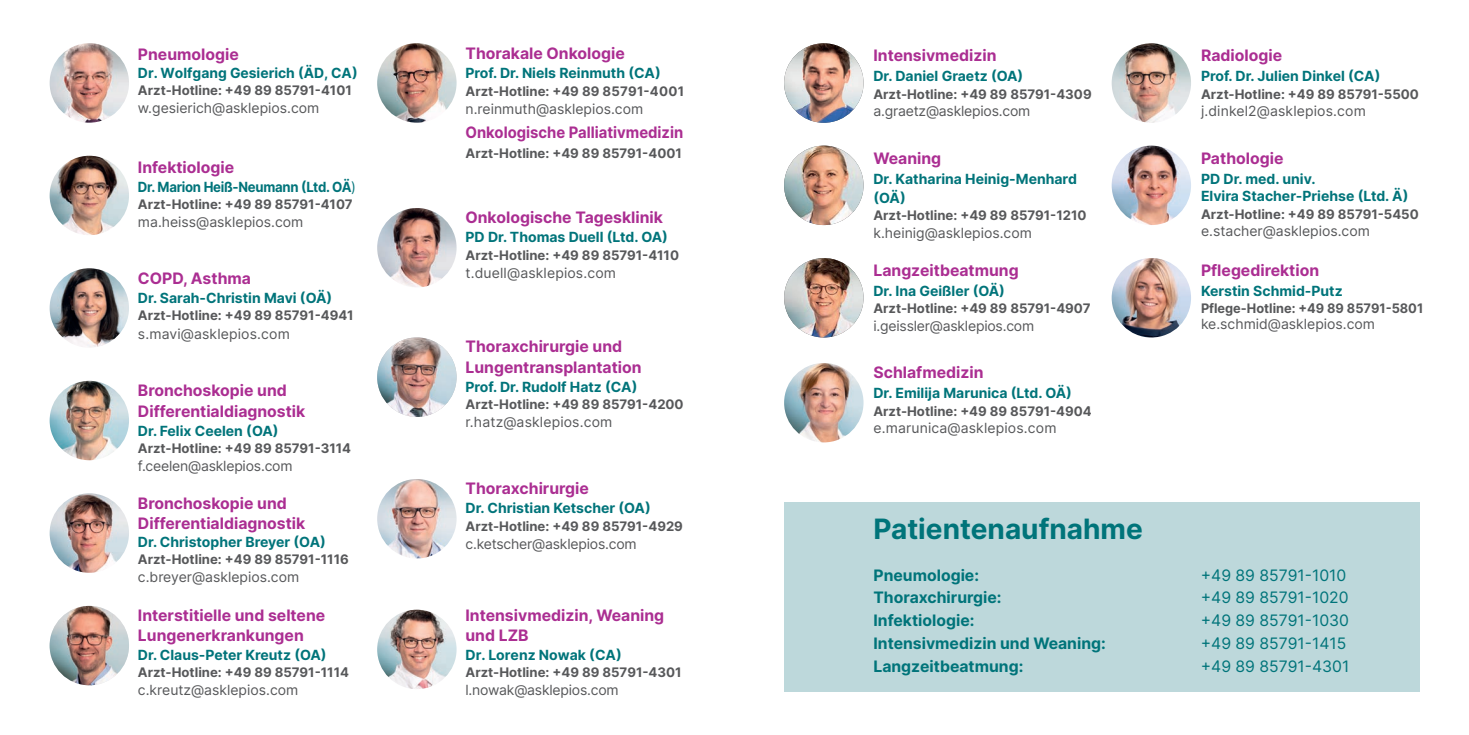
<style>
.page{position:relative;width:1469px;height:735px;background:#fff}
.page>*{position:absolute;margin:0;border:0;box-sizing:border-box;transform-origin:0 0}
.t1{font:700 28px "Inter";color:#00747a}
.t2{font:700 15.75px/20.3px "Inter";color:#ab2e92}
.t3{font:700 15.75px "Inter";color:#00747a}
.t4{font:15.75px "Inter";color:#00747a}
.t5{font:700 15.75px "Inter";color:#ab2e92;scale:.94 1}
.t6{font:700 14px/19.2px "Inter";color:#00747a}
.t7{font:14px "Inter";color:#57585a}
.t8{font:700 14px "Inter";letter-spacing:-.02em;color:#00747a;scale:.94 1}
.t9{font:700 13.12px "Inter";color:#57585a}
.s1{font-weight:400}
</style>
<div class="page">
<div style="left:784px;top:502px;width:635px;height:189px;background:#bdd8db"></div>
<img style="left:784px;top:43px;width:79px;height:80px;border-radius:40px">
<img style="left:1111px;top:43px;width:80px;height:80px;border-radius:40px">
<img style="left:784px;top:145px;width:79px;height:80px;border-radius:40px">
<img style="left:1111px;top:145px;width:80px;height:80px;border-radius:40px">
<img style="left:784px;top:258px;width:79px;height:79px;border-radius:40px">
<img style="left:1111px;top:258px;width:80px;height:79px;border-radius:40px">
<img style="left:784px;top:363px;width:79px;height:79px;border-radius:40px">
<img style="left:50px;top:43px;width:79px;height:80px;border-radius:40px">
<img style="left:377px;top:43px;width:79px;height:80px;border-radius:40px">
<img style="left:50px;top:156px;width:79px;height:79px;border-radius:40px">
<img style="left:50px;top:268px;width:79px;height:79px;border-radius:40px">
<img style="left:50px;top:380px;width:79px;height:80px;border-radius:40px">
<img style="left:50px;top:493px;width:79px;height:79px;border-radius:40px">
<img style="left:50px;top:605px;width:79px;height:80px;border-radius:40px">
<img style="left:377px;top:208px;width:79px;height:79px;border-radius:40px">
<img style="left:377px;top:337px;width:79px;height:79px;border-radius:40px">
<img style="left:377px;top:478px;width:79px;height:80px;border-radius:40px">
<img style="left:377px;top:609px;width:79px;height:79px;border-radius:40px">
<p class="t2" style="left:138px;top:44px;width:102px">Pneumologie</p>
<p class="t6" style="left:138px;top:63px;width:221px">Dr. Wolfgang Gesierich (ÄD, CA)</p>
<p class="t9" style="left:138px;top:81px;width:215px">Arzt-Hotline: +49 89 85791-4101</p>
<p class="t7" style="left:138px;top:98px;width:183px">w.gesierich@asklepios.com</p>
<p class="t2" style="left:138px;top:157px;width:98px">Infektiologie</p>
<p class="t8" style="left:138px;top:176px;width:233px">Dr. Marion Heiß-Neumann (Ltd. OÄ<span class="s1">)</span></p>
<p class="t9" style="left:138px;top:194px;width:216px">Arzt-Hotline: +49 89 85791-4107</p>
<p class="t7" style="left:138px;top:211px;width:167px">ma.heiss@asklepios.com</p>
<p class="t2" style="left:138px;top:267px;width:115px">COPD, Asthma</p>
<p class="t6" style="left:138px;top:287px;width:196px">Dr. Sarah-Christin Mavi (OÄ)</p>
<p class="t9" style="left:138px;top:306px;width:217px">Arzt-Hotline: +49 89 85791-4941</p>
<p class="t7" style="left:138px;top:323px;width:153px">s.mavi@asklepios.com</p>
<p class="t2" style="left:138px;top:380px;width:169px">Bronchoskopie und<br>Differentialdiagnostik</p>
<p class="t6" style="left:138px;top:420px;width:142px">Dr. Felix Ceelen (OA)</p>
<p class="t9" style="left:138px;top:438px;width:215px">Arzt-Hotline: +49 89 85791-3114</p>
<p class="t7" style="left:138px;top:455px;width:156px">f.ceelen@asklepios.com</p>
<p class="t2" style="left:138px;top:493px;width:169px">Bronchoskopie und<br>Differentialdiagnostik</p>
<p class="t6" style="left:138px;top:532px;width:189px">Dr. Christopher Breyer (OA)</p>
<p class="t9" style="left:138px;top:549px;width:212px">Arzt-Hotline: +49 89 85791-1116</p>
<p class="t7" style="left:138px;top:566px;width:163px">c.breyer@asklepios.com</p>
<p class="t2" style="left:138px;top:604px;width:189px">Interstitielle und seltene<br>Lungenerkrankungen</p>
<p class="t6" style="left:138px;top:644px;width:190px">Dr. Claus-Peter Kreutz (OA)</p>
<p class="t9" style="left:138px;top:662px;width:212px">Arzt-Hotline: +49 89 85791-1114</p>
<p class="t7" style="left:138px;top:679px;width:162px">c.kreutz@asklepios.com</p>
<p class="t2" style="left:465px;top:43px;width:161px">Thorakale Onkologie</p>
<p class="t6" style="left:465px;top:63px;width:197px">Prof. Dr. Niels Reinmuth (CA)</p>
<p class="t9" style="left:465px;top:82px;width:220px">Arzt-Hotline: +49 89 85791-4001</p>
<p class="t7" style="left:465px;top:99px;width:179px">n.reinmuth@asklepios.com</p>
<p class="t5" style="left:465px;top:120px;width:233px">Onkologische Palliativmedizin</p>
<p class="t9" style="left:465px;top:143px;width:218px">Arzt-Hotline: +49 89 85791-4001</p>
<p class="t2" style="left:465px;top:207px;width:199px">Onkologische Tagesklinik</p>
<p class="t6" style="left:465px;top:227px;width:204px">PD Dr. Thomas Duell (Ltd. OA)</p>
<p class="t9" style="left:465px;top:245px;width:215px">Arzt-Hotline: +49 89 85791-4110</p>
<p class="t7" style="left:465px;top:263px;width:152px">t.duell@asklepios.com</p>
<p class="t2" style="left:465px;top:336px;width:178px">Thoraxchirurgie und<br>Lungentransplantation</p>
<p class="t6" style="left:465px;top:376px;width:173px">Prof. Dr. Rudolf Hatz (CA)</p>
<p class="t9" style="left:465px;top:394px;width:220px">Arzt-Hotline: +49 89 85791-4200</p>
<p class="t7" style="left:465px;top:411px;width:148px">r.hatz@asklepios.com</p>
<p class="t2" style="left:465px;top:477px;width:125px">Thoraxchirurgie</p>
<p class="t6" style="left:465px;top:498px;width:187px">Dr. Christian Ketscher (OA)</p>
<p class="t9" style="left:465px;top:516px;width:219px">Arzt-Hotline: +49 89 85791-4929</p>
<p class="t7" style="left:465px;top:533px;width:173px">c.ketscher@asklepios.com</p>
<p class="t2" style="left:465px;top:604px;width:200px">Intensivmedizin, Weaning und LZB</p>
<p class="t6" style="left:465px;top:644px;width:158px">Dr. Lorenz Nowak (CA)</p>
<p class="t9" style="left:465px;top:662px;width:218px">Arzt-Hotline: +49 89 85791-4301</p>
<p class="t7" style="left:465px;top:679px;width:155px">l.nowak@asklepios.com</p>
<p class="t2" style="left:873px;top:45px;width:124px">Intensivmedizin</p>
<p class="t6" style="left:873px;top:66px;width:151px">Dr. Daniel Graetz (OA)</p>
<p class="t9" style="left:873px;top:84px;width:220px">Arzt-Hotline: +49 89 85791-4309</p>
<p class="t7" style="left:873px;top:101px;width:158px">a.graetz@asklepios.com</p>
<p class="t2" style="left:873px;top:147px;width:69px">Weaning</p>
<p class="t6" style="left:873px;top:168px;width:205px">Dr. Katharina Heinig-Menhard (OÄ)</p>
<p class="t9" style="left:873px;top:206px;width:215px">Arzt-Hotline: +49 89 85791-1210</p>
<p class="t7" style="left:873px;top:222px;width:160px">k.heinig@asklepios.com</p>
<p class="t2" style="left:873px;top:259px;width:147px">Langzeitbeatmung</p>
<p class="t6" style="left:873px;top:281px;width:133px">Dr. Ina Geißler (OÄ)</p>
<p class="t9" style="left:873px;top:299px;width:219px">Arzt-Hotline: +49 89 85791-4907</p>
<p class="t7" style="left:873px;top:315px;width:162px">i.geissler@asklepios.com</p>
<p class="t2" style="left:873px;top:362px;width:112px">Schlafmedizin</p>
<p class="t6" style="left:873px;top:383px;width:200px">Dr. Emilija Marunica (Ltd. OÄ)</p>
<p class="t9" style="left:873px;top:401px;width:220px">Arzt-Hotline: +49 89 85791-4904</p>
<p class="t7" style="left:873px;top:418px;width:184px">e.marunica@asklepios.com</p>
<h1 class="t1" style="left:873px;top:508px;width:271px">Patientenaufnahme</h1>
<p class="t2" style="left:1200px;top:45px;width:83px">Radiologie</p>
<p class="t6" style="left:1200px;top:66px;width:181px">Prof. Dr. Julien Dinkel (CA)</p>
<p class="t9" style="left:1200px;top:84px;width:219px">Arzt-Hotline: +49 89 85791-5500</p>
<p class="t7" style="left:1200px;top:101px;width:166px">j.dinkel2@asklepios.com</p>
<p class="t2" style="left:1200px;top:147px;width:84px">Pathologie</p>
<p class="t6" style="left:1200px;top:169px;width:209px;line-height:17.5px">PD Dr. med. univ.<br>Elvira Stacher-Priehse (Ltd. Ä)</p>
<p class="t9" style="left:1200px;top:204px;width:219px">Arzt-Hotline: +49 89 85791-5450</p>
<p class="t7" style="left:1200px;top:221px;width:170px">e.stacher@asklepios.com</p>
<p class="t2" style="left:1200px;top:259px;width:120px">Pflegedirektion</p>
<p class="t6" style="left:1200px;top:281px;width:143px">Kerstin Schmid-Putz</p>
<p class="t9" style="left:1200px;top:299px;width:224px">Pflege-Hotline: +49 89 85791-5801</p>
<p class="t7" style="left:1200px;top:314px;width:176px">ke.schmid@asklepios.com</p>
<p class="t3" style="left:873px;top:563px;width:107px">Pneumologie:</p>
<p class="t4" style="left:1200px;top:563px;width:147px">+49 89 85791-1010</p>
<p class="t3" style="left:873px;top:585px;width:130px">Thoraxchirurgie:</p>
<p class="t4" style="left:1200px;top:585px;width:149px">+49 89 85791-1020</p>
<p class="t3" style="left:873px;top:608px;width:102px">Infektiologie:</p>
<p class="t4" style="left:1200px;top:608px;width:150px">+49 89 85791-1030</p>
<p class="t3" style="left:873px;top:631px;width:234px">Intensivmedizin und Weaning:</p>
<p class="t4" style="left:1200px;top:631px;width:147px">+49 89 85791-1415</p>
<p class="t3" style="left:873px;top:654px;width:151px">Langzeitbeatmung:</p>
<p class="t4" style="left:1200px;top:654px;width:150px">+49 89 85791-4301</p>
</div>
